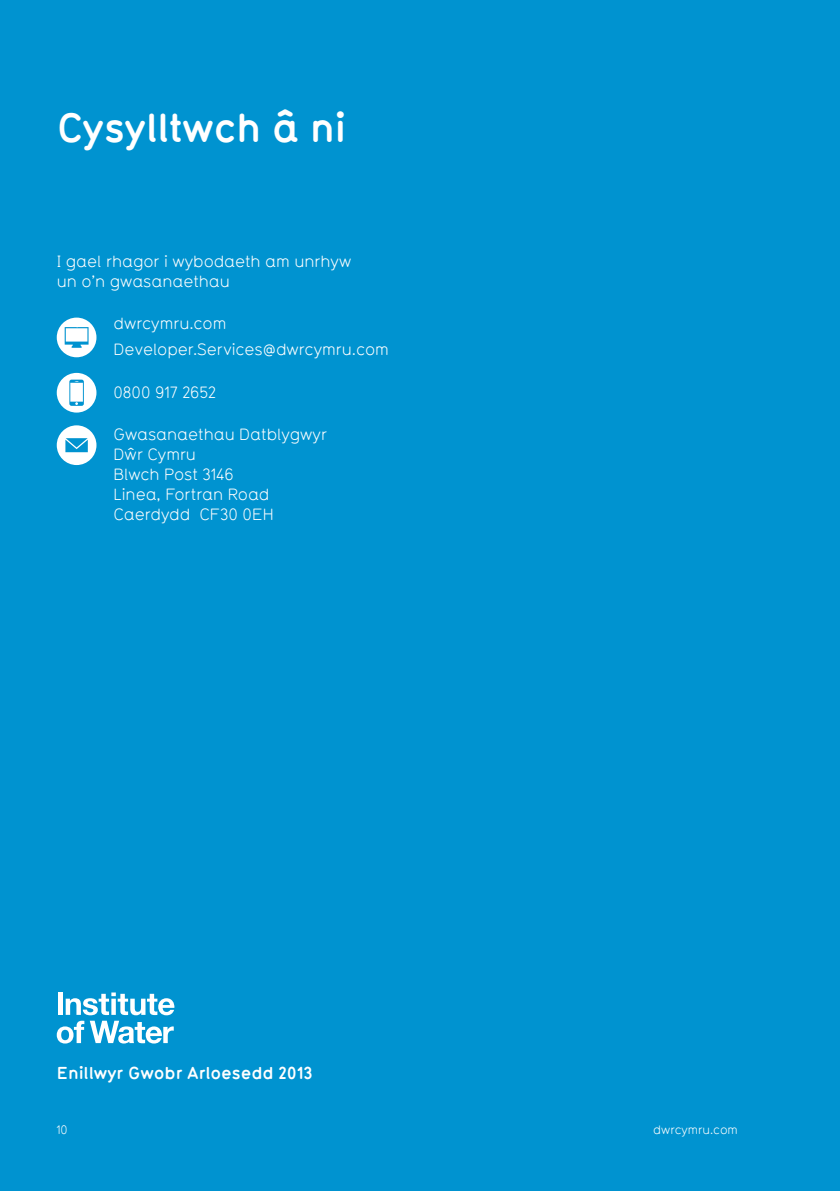
<style>
.page{position:relative;width:840px;height:1191px;background:#fff}
.page>*{position:absolute;margin:0;border:0;box-sizing:border-box;transform-origin:0 0}
.t1{font:700 40px "Typ Reg Bol";letter-spacing:-.01em;color:#fff}
.t2{font:700 17px "Typ Reg Bol";color:#fff}
.t3{font:16px/20px "Typ Reg Bol";color:#fff}
.t4{font:12px "Typ Reg Bol";color:#fff}
</style>
<div class="page">
<div style="left:0;top:0;width:839px;height:1191px;background:#0093d0"></div>
<div style="left:57px;top:317px;width:39px;height:40px;background:#fff;border-radius:50%"></div>
<svg style="left:65px;top:327px;width:23px;height:21px"></svg>
<div style="left:57px;top:373px;width:39px;height:39px;background:#fff;border-radius:50%"></div>
<svg style="left:69px;top:379px;width:15px;height:27px"></svg>
<div style="left:57px;top:425px;width:39px;height:40px;background:#fff;border-radius:50%"></div>
<svg style="left:65px;top:438px;width:23px;height:14px"></svg>
<svg style="left:57px;top:992px;width:118px;height:51px"></svg>
<h1 class="t1" style="left:57px;top:100px;width:291px">Cysylltwch â ni</h1>
<p class="t3" style="left:57px;top:250px;width:296px">I gael rhagor i wybodaeth am unrhyw un o’n gwasanaethau</p>
<p class="t3" style="left:113px;top:310px;width:276px;line-height:25.6px">dwrcymru.com<br>Developer.Services@dwrcymru.com</p>
<p class="t3" style="left:113px;top:381px;width:104px">0800 917 2652</p>
<p class="t3" style="left:113px;top:424px;width:215px">Gwasanaethau Datblygwyr<br>Dwˆr Cymru<br>Blwch Post 3146<br>Linea, Fortran Road<br>Caerdydd CF30 0EH</p>
<p class="t2" style="left:57px;top:1061px;width:257px">Enillwyr Gwobr Arloesedd 2013</p>
<p class="t4" style="left:57px;top:1122px;width:12px">10</p>
<p class="t4" style="left:653px;top:1122px;width:86px">dwrcymru.com</p>
</div>
